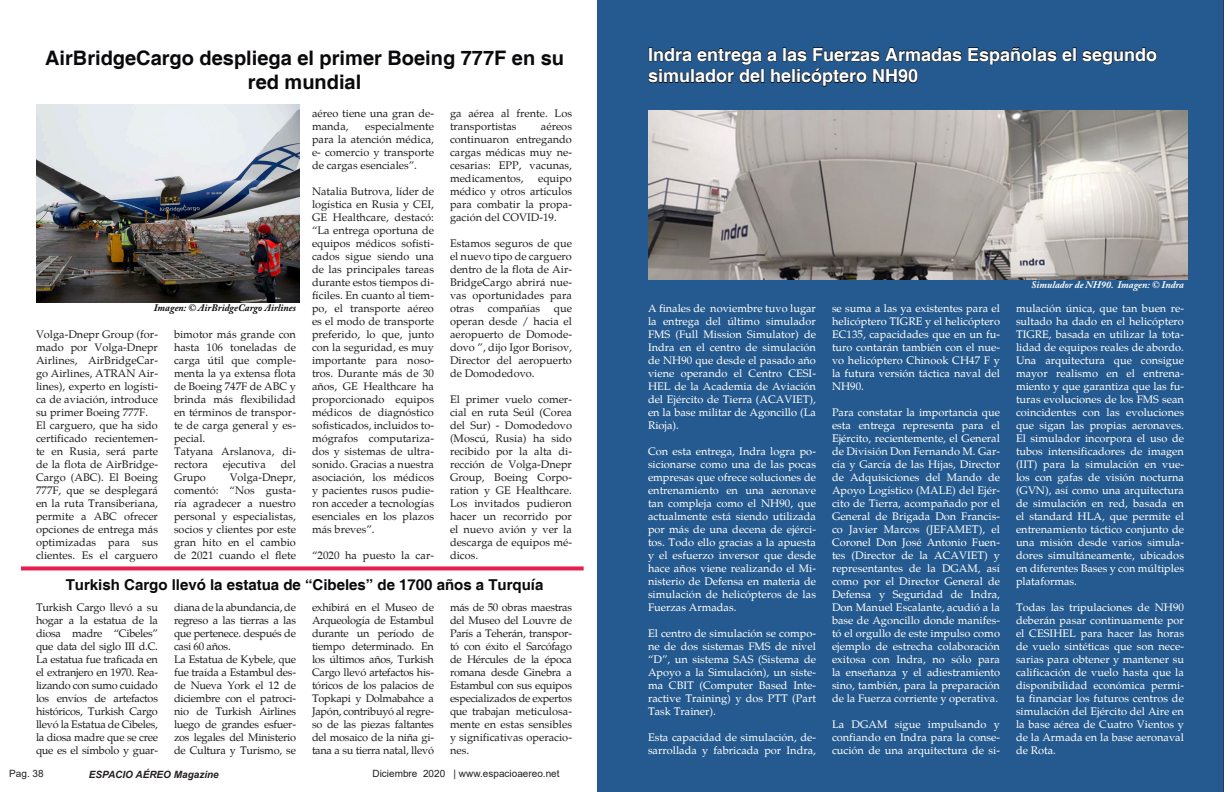
<style>
.page{position:relative;width:1224px;height:792px;background:#fff}
.page>*{position:absolute;margin:0;border:0;box-sizing:border-box;transform-origin:0 0}
.Titulo_con_Helvetica{font:700 20px/24px "Helvetica";color:#0b090c;text-align:center}
.Titulo_con_Helvetica-2{font:700 18px/21.6px "Helvetica";color:#fff}
.Titulo_con_Helvetica-3{font:700 15px "Helvetica";color:#0b090c}
.Texto_general{font:11px/13px "Palatino";color:#231f20;text-align:justify}
.Texto_general-2{font:11px/13px "Palatino";color:#fff;text-align:justify}
.t1{font:10px "Arial";color:#231f20}
.Pie_de_foto_negro{font:italic 700 10px "Adobe Caslon Pro";color:#0b090c}
.Pie_de_foto{font:italic 700 10px "Adobe Caslon Pro";color:#fff}
.t2{font:italic 700 10px "Arial";color:#231f20}
</style>
<div class="page">
<img style="left:36px;top:104px;width:264px;height:198px">
<div style="left:598px;top:0;width:626px;height:792px;background:#245a8f"></div>
<svg style="left:968px;top:47px;width:108px;height:18px"></svg>
<svg style="left:1082px;top:47px;width:75px;height:18px"></svg>
<svg style="left:648px;top:47px;width:314px;height:40px"></svg>
<hr style="left:1223px;top:0;width:1px;height:792px;background:#231f20">
<img style="left:648px;top:111px;width:540px;height:169px">
<svg style="left:21px;top:566px;width:563px;height:4px;background:#e93660"></svg>
<p class="Titulo_con_Helvetica" style="left:45px;top:47px;width:521px">AirBridgeCargo despliega el primer Boeing 777F en su red mundial</p>
<p class="Texto_general" style="left:312px;top:106px;width:123px">aéreo tiene una gran de&shy;manda,</p>
<p class="Texto_general" style="left:450px;top:106px;width:124px">ga aérea al frente. Los transportistas</p>
<p class="Texto_general" style="left:312px;top:119px;width:124px;text-indent:53px">especialmente para la atención médica, e- comercio y transporte de cargas esenciales”.</p>
<p class="Texto_general" style="left:312px;top:184px;width:124px">Natalia Butrova, líder de logística en Rusia y CEI, GE Healthcare, destacó: “La entrega oportuna de equipos médicos sofisti&shy;cados sigue siendo una de las principales tareas durante estos tiempos di&shy;fíciles. En cuanto al tiem&shy;po, el transporte aéreo es el modo de transporte preferido, lo que, junto con la seguridad, es muy importante para noso&shy;tros. Durante más de 30 años, GE Healthcare ha proporcionado equipos médicos de diagnóstico sofisticados, incluidos to&shy;mógrafos computariza&shy;dos y sistemas de ultra&shy;sonido. Gracias a nuestra asociación, los médicos y pacientes rusos pudie&shy;ron acceder a tecnologías esenciales en los plazos más breves”.</p>
<p class="Texto_general" style="left:312px;top:548px;width:123px">“2020 ha puesto la car-</p>
<p class="Texto_general" style="left:450px;top:119px;width:124px;text-indent:91px">aéreos continuaron entregando cargas médicas muy ne&shy;cesarias: EPP, vacunas, medicamentos,</p>
<p class="Texto_general" style="left:450px;top:171px;width:124px;text-indent:88px">equipo médico y otros artículos para combatir la propa&shy;gación del COVID-19.</p>
<p class="Texto_general" style="left:450px;top:236px;width:124px">Estamos seguros de que el nuevo tipo de carguero dentro de la flota de Air-BridgeCargo abrirá nue&shy;vas oportunidades para otras compañías que operan desde / hacia el aeropuerto de Domode&shy;dovo ”, dijo Igor Borisov, Director del aeropuerto de Domodedovo.</p>
<p class="Texto_general" style="left:450px;top:392px;width:124px">El primer vuelo comer&shy;cial en ruta Seúl (Corea del Sur) - Domodedovo (Moscú, Rusia) ha sido recibido por la alta di&shy;rección de Volga-Dnepr Group, Boeing Corpo&shy;ration y GE Healthcare.<br>Los invitados pudieron hacer un recorrido por el nuevo avión y ver la descarga de equipos mé&shy;dicos.</p>
<p class="Pie_de_foto_negro" style="left:154px;top:301px;width:144px">Imagen: © AirBridgeCargo Airlines</p>
<p class="Texto_general" style="left:36px;top:327px;width:124px">Volga-Dnepr Group (for&shy;mado por Volga-Dnepr Airlines, AirBridgeCar&shy;go Airlines, ATRAN Air&shy;lines), experto en logísti&shy;ca de aviación, introduce su primer Boeing 777F.</p>
<p class="Texto_general" style="left:36px;top:418px;width:124px">El carguero, que ha sido certificado recientemen&shy;te en Rusia, será parte de la flota de AirBridge-Cargo (ABC). El Boeing 777F, que se desplegará en la ruta Transiberiana, permite a ABC ofrecer opciones de entrega más optimizadas para sus clientes. Es el carguero</p>
<p class="Texto_general" style="left:174px;top:327px;width:124px">bimotor más grande con hasta 106 toneladas de carga útil que comple&shy;menta la ya extensa flota de Boeing 747F de ABC y brinda más flexibilidad en términos de transpor&shy;te de carga general y es&shy;pecial.</p>
<p class="Texto_general" style="left:174px;top:444px;width:123px">Tatyana Arslanova, di&shy;rectora</p>
<p class="Texto_general" style="left:223px;top:457px;width:45px">ejecutiva</p>
<p class="Texto_general" style="left:281px;top:457px;width:17px">del</p>
<p class="Texto_general" style="left:174px;top:470px;width:124px;text-indent:56px">Volga-Dnepr, comentó: “Nos gusta&shy;ría agradecer a nuestro personal y especialistas, socios y clientes por este gran hito en el cambio de 2021 cuando el flete</p>
<p class="Texto_general" style="left:174px;top:470px;width:33px">Grupo</p>
<p class="Titulo_con_Helvetica-3" style="left:66px;top:576px;width:479px">Turkish Cargo llevó la estatua de “Cibeles” de 1700 años a Turquía</p>
<p class="Texto_general" style="left:36px;top:600px;width:124px">Turkish Cargo llevó a su hogar a la estatua de la diosa madre “Cibeles” que data del siglo III d.C.<br>La estatua fue traficada en el extranjero en 1970. Rea&shy;lizando con sumo cuidado los envíos de artefactos históricos, Turkish Cargo llevó la Estatua de Cibeles, la diosa madre que se cree que es el símbolo y guar-</p>
<p class="Texto_general" style="left:174px;top:600px;width:124px">diana de la abundancia, de regreso a las tierras a las que pertenece. después de casi 60 años.</p>
<p class="Texto_general" style="left:312px;top:600px;width:124px">exhibirá en el Museo de Arqueología de Estambul durante un período de tiempo determinado. En los últimos años, Turkish Cargo llevó artefactos his&shy;tóricos de los palacios de Topkapi y Dolmabahce a Japón, contribuyó al regre&shy;so de las piezas faltantes del mosaico de la niña gi&shy;tana a su tierra natal, llevó</p>
<p class="Texto_general" style="left:450px;top:600px;width:124px">más de 50 obras maestras del Museo del Louvre de París a Teherán, transpor&shy;tó con éxito el Sarcófago de Hércules de la época romana desde Ginebra a Estambul con sus equipos especializados de expertos que trabajan meticulosa&shy;mente en estas sensibles y significativas operacio&shy;nes.</p>
<p class="Texto_general" style="left:174px;top:652px;width:124px">La Estatua de Kybele, que fue traída a Estambul des&shy;de Nueva York el 12 de diciembre con el patroci&shy;nio de Turkish Airlines luego de grandes esfuer&shy;zos legales del Ministerio de Cultura y Turismo, se</p>
<p class="t1" style="left:9px;top:767px;width:36px">Pag. 38</p>
<p class="t2" style="left:89px;top:767px;width:132px">ESPACIO AÉREO Magazine</p>
<p class="t1" style="left:372px;top:767px;width:189px">Diciembre 2020 | www.espacioaereo.net</p>
<p class="Titulo_con_Helvetica-2" style="left:648px;top:45px;width:511px">Indra entrega a las Fuerzas Armadas Españolas el segundo simulador del helicóptero NH90</p>
<p class="Texto_general-2" style="left:648px;top:301px;width:170px">A finales de noviembre tuvo lugar la entrega del último simulador FMS (Full Mission Simulator) de Indra en el centro de simulación de NH90 que desde el pasado año viene operando el Centro CESI-HEL de la Academia de Aviación del Ejército de Tierra (ACAVIET), en la base militar de Agoncillo (La Rioja).</p>
<p class="Texto_general-2" style="left:648px;top:444px;width:170px">Con esta entrega, Indra logra po&shy;sicionarse como una de las pocas empresas que ofrece soluciones de entrenamiento en una aeronave tan compleja como el NH90, que actualmente está siendo utilizada por más de una decena de ejérci&shy;tos. Todo ello gracias a la apuesta y el esfuerzo inversor que desde hace años viene realizando el Mi&shy;nisterio de Defensa en materia de simulación de helicópteros de las Fuerzas Armadas.</p>
<p class="Texto_general-2" style="left:648px;top:626px;width:170px">El centro de simulación se compo&shy;ne de dos sistemas FMS de nivel “D”, un sistema SAS (Sistema de Apoyo a la Simulación), un siste&shy;ma CBIT (Computer Based Inte&shy;ractive Training) y dos PTT (Part Task Trainer).</p>
<p class="Texto_general-2" style="left:648px;top:730px;width:170px">Esta capacidad de simulación, de&shy;sarrollada y fabricada por Indra,</p>
<p class="Texto_general-2" style="left:832px;top:301px;width:170px">se suma a las ya existentes para el helicóptero TIGRE y el helicóptero EC135, capacidades que en un fu&shy;turo contarán también con el nue&shy;vo helicóptero Chinook CH47 F y la futura versión táctica naval del NH90.</p>
<p class="Texto_general-2" style="left:832px;top:405px;width:170px">Para constatar la importancia que esta entrega representa para el Ejército, recientemente, el General de División Don Fernando M. Gar&shy;cía y García de las Hijas, Director de Adquisiciones del Mando de Apoyo Logístico (MALE) del Ejér&shy;cito de Tierra, acompañado por el General de Brigada Don Francis&shy;co Javier Marcos (JEFAMET), el Coronel Don José Antonio Fuen&shy;tes (Director de la ACAVIET) y representantes de la DGAM, así como por el Director General de Defensa y Seguridad de Indra, Don Manuel Escalante, acudió a la base de Agoncillo donde manifes&shy;tó el orgullo de este impulso como ejemplo de estrecha colaboración exitosa con Indra, no sólo para la enseñanza y el adiestramiento sino, también, para la preparación de la Fuerza corriente y operativa.</p>
<p class="Texto_general-2" style="left:832px;top:717px;width:170px">La DGAM sigue impulsando y confiando en Indra para la conse&shy;cución de una arquitectura de si-</p>
<p class="Pie_de_foto" style="left:1031px;top:279px;width:154px">Simulador de NH90. Imagen: © Indra</p>
<p class="Texto_general-2" style="left:1016px;top:301px;width:170px">mulación única, que tan buen re&shy;sultado ha dado en el helicóptero TIGRE, basada en utilizar la tota&shy;lidad de equipos reales de abordo.<br>Una arquitectura que consigue mayor realismo en el entrena&shy;miento y que garantiza que las fu&shy;turas evoluciones de los FMS sean coincidentes con las evoluciones que sigan las propias aeronaves.<br>El simulador incorpora el uso de tubos intensificadores de imagen (IIT) para la simulación en vue&shy;los con gafas de visión nocturna (GVN), así como una arquitectura de simulación en red, basada en el standard HLA, que permite el entrenamiento táctico conjunto de una misión desde varios simula&shy;dores simultáneamente, ubicados en diferentes Bases y con múltiples plataformas.</p>
<p class="Texto_general-2" style="left:1016px;top:600px;width:170px">Todas las tripulaciones de NH90 deberán pasar continuamente por el CESIHEL para hacer las horas de vuelo sintéticas que son nece&shy;sarias para obtener y mantener su calificación de vuelo hasta que la disponibilidad económica permi&shy;ta financiar los futuros centros de simulación del Ejército del Aire en la base aérea de Cuatro Vientos y de la Armada en la base aeronaval de Rota.</p>
</div>
